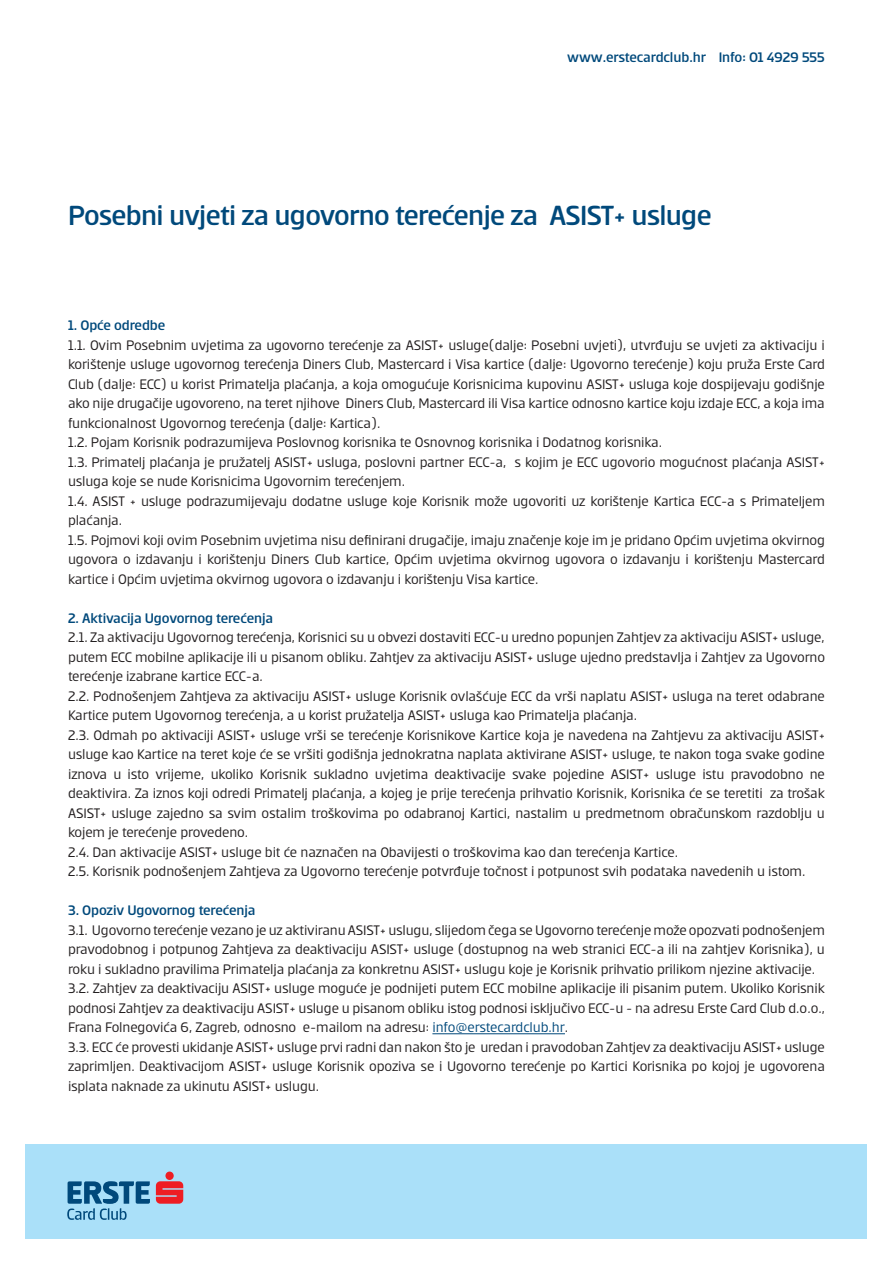
<style>
.page{position:relative;width:893px;height:1263px;background:#fff}
.page>*{position:absolute;margin:0;border:0;box-sizing:border-box;transform-origin:0 0}
.t1{font:500 30px "Erste";letter-spacing:-.025em;color:#00497b}
.t2{font:15px/19.5px "Erste";letter-spacing:-.01em;color:#231f20}
.t3{font:500 15px "Erste";letter-spacing:-.01em;color:#00497b}
.s1{color:#00497b}
</style>
<div class="page">
<div style="left:26px;top:1144px;width:841px;height:95px;background:#aae0f9"></div>
<svg style="left:67px;top:1181px;width:83px;height:39px"></svg>
<svg style="left:156px;top:1171px;width:27px;height:33px"></svg>
<hr style="left:432px;top:1033px;width:133px;height:1px;background:#00497b">
<p class="t3" style="left:567px;top:50px;width:259px">www.erstecardclub.hr Info: 01 4929 555</p>
<h1 class="t1" style="left:68px;top:200px;width:645px">Posebni uvjeti za ugovorno terećenje za ASIST+ usluge</h1>
<p class="t3" style="left:68px;top:318px;width:99px">1. Opće odredbe</p>
<p class="t2" style="left:68px;top:335px;width:758px">1.1. Ovim Posebnim uvjetima za ugovorno terećenje za ASIST+ usluge(dalje: Posebni uvjeti), utvrđuju se uvjeti za aktivaciju i korištenje usluge ugovornog terećenja Diners Club, Mastercard i Visa kartice (dalje: Ugovorno terećenje) koju pruža Erste Card Club (dalje: ECC) u korist Primatelja plaćanja, a koja omogućuje Korisnicima kupovinu ASIST+ usluga koje dospijevaju godišnje ako nije drugačije ugovoreno, na teret njihove Diners Club, Mastercard ili Visa kartice odnosno kartice koju izdaje ECC, a koja ima funkcionalnost Ugovornog terećenja (dalje: Kartica).<br>1.2. Pojam Korisnik podrazumijeva Poslovnog korisnika te Osnovnog korisnika i Dodatnog korisnika.<br>1.3. Primatelj plaćanja je pružatelj ASIST+ usluga, poslovni partner ECC-a, s kojim je ECC ugovorio mogućnost plaćanja ASIST+ usluga koje se nude Korisnicima Ugovornim terećenjem.<br>1.4. ASIST + usluge podrazumijevaju dodatne usluge koje Korisnik može ugovoriti uz korištenje Kartica ECC-a s Primateljem plaćanja.<br>1.5. Pojmovi koji ovim Posebnim uvjetima nisu definirani drugačije, imaju značenje koje im je pridano Općim uvjetima okvirnog ugovora o izdavanju i korištenju Diners Club kartice, Općim uvjetima okvirnog ugovora o izdavanju i korištenju Mastercard kartice i Općim uvjetima okvirnog ugovora o izdavanju i korištenju Visa kartice.</p>
<p class="t3" style="left:68px;top:610px;width:207px">2. Aktivacija Ugovornog terećenja</p>
<p class="t2" style="left:68px;top:627px;width:758px">2.1. Za aktivaciju Ugovornog terećenja, Korisnici su u obvezi dostaviti ECC-u uredno popunjen Zahtjev za aktivaciju ASIST+ usluge, putem ECC mobilne aplikacije ili u pisanom obliku. Zahtjev za aktivaciju ASIST+ usluge ujedno predstavlja i Zahtjev za Ugovorno terećenje izabrane kartice ECC-a.<br>2.2. Podnošenjem Zahtjeva za aktivaciju ASIST+ usluge Korisnik ovlašćuje ECC da vrši naplatu ASIST+ usluga na teret odabrane Kartice putem Ugovornog terećenja, a u korist pružatelja ASIST+ usluga kao Primatelja plaćanja.<br>2.3. Odmah po aktivaciji ASIST+ usluge vrši se terećenje Korisnikove Kartice koja je navedena na Zahtjevu za aktivaciju ASIST+ usluge kao Kartice na teret koje će se vršiti godišnja jednokratna naplata aktivirane ASIST+ usluge, te nakon toga svake godine iznova u isto vrijeme, ukoliko Korisnik sukladno uvjetima deaktivacije svake pojedine ASIST+ usluge istu pravodobno ne deaktivira. Za iznos koji odredi Primatelj plaćanja, a kojeg je prije terećenja prihvatio Korisnik, Korisnika će se teretiti za trošak ASIST+ usluge zajedno sa svim ostalim troškovima po odabranoj Kartici, nastalim u predmetnom obračunskom razdoblju u kojem je terećenje provedeno.<br>2.4. Dan aktivacije ASIST+ usluge bit će naznačen na Obavijesti o troškovima kao dan terećenja Kartice.<br>2.5. Korisnik podnošenjem Zahtjeva za Ugovorno terećenje potvrđuje točnost i potpunost svih podataka navedenih u istom.</p>
<p class="t3" style="left:68px;top:903px;width:189px">3. Opoziv Ugovornog terećenja</p>
<p class="t2" style="left:68px;top:920px;width:758px">3.1. Ugovorno terećenje vezano je uz aktiviranu ASIST+ uslugu, slijedom čega se Ugovorno terećenje može opozvati podnošenjem pravodobnog i potpunog Zahtjeva za deaktivaciju ASIST+ usluge (dostupnog na web stranici ECC-a ili na zahtjev Korisnika), u roku i sukladno pravilima Primatelja plaćanja za konkretnu ASIST+ uslugu koje je Korisnik prihvatio prilikom njezine aktivacije.<br>3.2. Zahtjev za deaktivaciju ASIST+ usluge moguće je podnijeti putem ECC mobilne aplikacije ili pisanim putem. Ukoliko Korisnik podnosi Zahtjev za deaktivaciju ASIST+ usluge u pisanom obliku istog podnosi isključivo ECC-u - na adresu Erste Card Club d.o.o., Frana Folnegovića 6, Zagreb, odnosno e-mailom na adresu: <span class="s1">info@erstecardclub.hr</span>.<br>3.3. ECC će provesti ukidanje ASIST+ usluge prvi radni dan nakon što je uredan i pravodoban Zahtjev za deaktivaciju ASIST+ usluge zaprimljen. Deaktivacijom ASIST+ usluge Korisnik opoziva se i Ugovorno terećenje po Kartici Korisnika po kojoj je ugovorena isplata naknade za ukinutu ASIST+ uslugu.</p>
</div>
